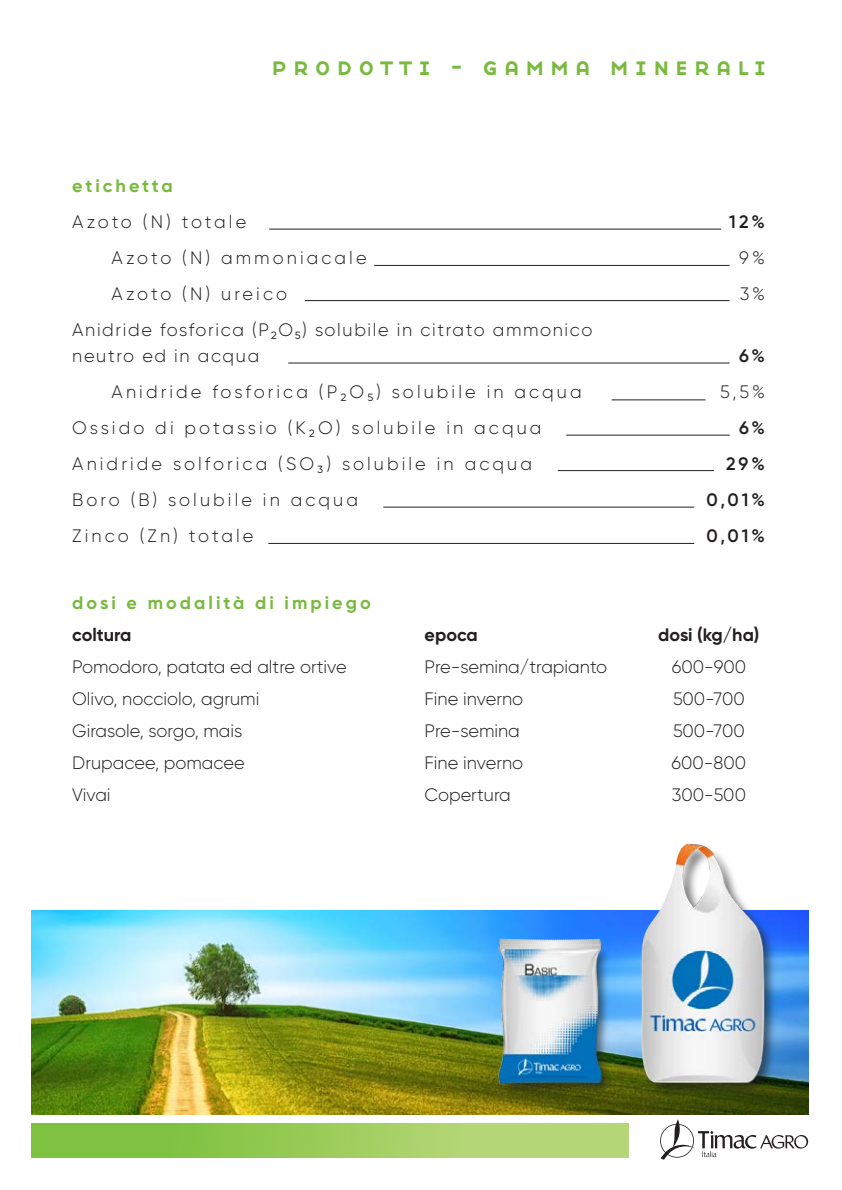
<style>
.page{position:relative;width:842px;height:1190px;background:#fff}
.page>*{position:absolute;margin:0;border:0;box-sizing:border-box;transform-origin:0 0}
.t1{font:26px "Base Nine Small Caps";letter-spacing:.17em;color:#79ba3e}
.t2{font:300 18px "Gilroy";letter-spacing:.17em;color:#231f20}
.t3{font:300 18px "Gilroy";color:#231f20}
.t4{font:300 18px "Gilroy";letter-spacing:.09em;color:#231f20}
.t5{font:700 18px "Gilroy";letter-spacing:.17em;color:#79ba3e}
.t6{font:700 18px "Gilroy";color:#231f20}
.t7{font:600 18px "Gilroy";letter-spacing:.155em;color:#231f20}
.t8{font:300 18px "Gilroy";letter-spacing:.16em;color:#231f20}
.t9{font:300 18px "Gilroy";letter-spacing:.165em;color:#231f20}
</style>
<div class="page">
<div style="left:31px;top:1122px;width:597px;height:34px;background:linear-gradient(to right,#76bf37,#c0da81)"></div>
<img style="left:31px;top:910px;width:777px;height:203px">
<img style="left:472px;top:843px;width:316px;height:265px">
<hr style="left:269px;top:229px;width:452px;height:1px;background:#231f20">
<hr style="left:374px;top:265px;width:355px;height:1px;background:#231f20">
<hr style="left:305px;top:300px;width:424px;height:1px;background:#231f20">
<hr style="left:288px;top:362px;width:441px;height:1px;background:#231f20">
<hr style="left:566px;top:434px;width:163px;height:1px;background:#231f20">
<hr style="left:611px;top:399px;width:94px;height:1px;background:#231f20">
<hr style="left:383px;top:506px;width:311px;height:1px;background:#231f20">
<hr style="left:268px;top:543px;width:426px;height:1px;background:#231f20">
<hr style="left:557px;top:470px;width:156px;height:1px;background:#231f20">
<svg style="left:660px;top:1119px;width:147px;height:40px"></svg>
<p class="t1" style="left:270px;top:47px;width:498px">prodotti - gamma minerali</p>
<p class="t5" style="left:72px;top:174px;width:102px">etichetta</p>
<p class="t8" style="left:72px;top:210px;width:175px">Azoto (N) totale</p>
<p class="t7" style="left:729px;top:210px;width:37px">12%</p>
<p class="t2" style="left:112px;top:246px;width:256px">Azoto (N) ammoniacale</p>
<p class="t4" style="left:739px;top:246px;width:27px">9%</p>
<p class="t9" style="left:112px;top:282px;width:177px">Azoto (N) ureico</p>
<p class="t4" style="left:739px;top:282px;width:27px">3%</p>
<p class="t4" style="left:72px;top:318px;width:521px">Anidride fosforica (P2O5) solubile in citrato ammonico</p>
<p class="t4" style="left:72px;top:344px;width:188px">neutro ed in acqua</p>
<p class="t7" style="left:738px;top:344px;width:27px">6%</p>
<p class="t2" style="left:112px;top:380px;width:471px">Anidride fosforica (P2O5) solubile in acqua</p>
<p class="t4" style="left:719px;top:380px;width:46px">5,5%</p>
<p class="t2" style="left:72px;top:416px;width:470px">Ossido di potassio (K2O) solubile in acqua</p>
<p class="t7" style="left:738px;top:416px;width:27px">6%</p>
<p class="t2" style="left:72px;top:452px;width:461px">Anidride solforica (SO3) solubile in acqua</p>
<p class="t7" style="left:725px;top:452px;width:40px">29%</p>
<p class="t2" style="left:72px;top:488px;width:287px">Boro (B) solubile in acqua</p>
<p class="t7" style="left:706px;top:488px;width:60px">0,01%</p>
<p class="t2" style="left:72px;top:524px;width:182px">Zinco (Zn) totale</p>
<p class="t7" style="left:706px;top:524px;width:60px">0,01%</p>
<p class="t5" style="left:72px;top:591px;width:300px">dosi e modalità di impiego</p>
<p class="t6" style="left:72px;top:623px;width:61px">coltura</p>
<p class="t6" style="left:424px;top:623px;width:55px">epoca</p>
<p class="t6" style="left:658px;top:623px;width:103px">dosi (kg/ha)</p>
<p class="t3" style="left:72px;top:655px;width:276px">Pomodoro, patata ed altre ortive</p>
<p class="t3" style="left:424px;top:655px;width:184px">Pre-semina/trapianto</p>
<p class="t4" style="left:671px;top:655px;width:76px">600-900</p>
<p class="t3" style="left:72px;top:687px;width:188px">Olivo, nocciolo, agrumi</p>
<p class="t3" style="left:424px;top:687px;width:100px">Fine inverno</p>
<p class="t4" style="left:672px;top:687px;width:73px">500-700</p>
<p class="t3" style="left:72px;top:719px;width:172px">Girasole, sorgo, mais</p>
<p class="t3" style="left:424px;top:719px;width:97px">Pre-semina</p>
<p class="t4" style="left:672px;top:719px;width:73px">500-700</p>
<p class="t3" style="left:72px;top:751px;width:174px">Drupacee, pomacee</p>
<p class="t3" style="left:424px;top:751px;width:100px">Fine inverno</p>
<p class="t4" style="left:671px;top:751px;width:76px">600-800</p>
<p class="t4" style="left:72px;top:783px;width:40px">Vivai</p>
<p class="t3" style="left:424px;top:783px;width:88px">Copertura</p>
<p class="t4" style="left:671px;top:783px;width:76px">300-500</p>
</div>
